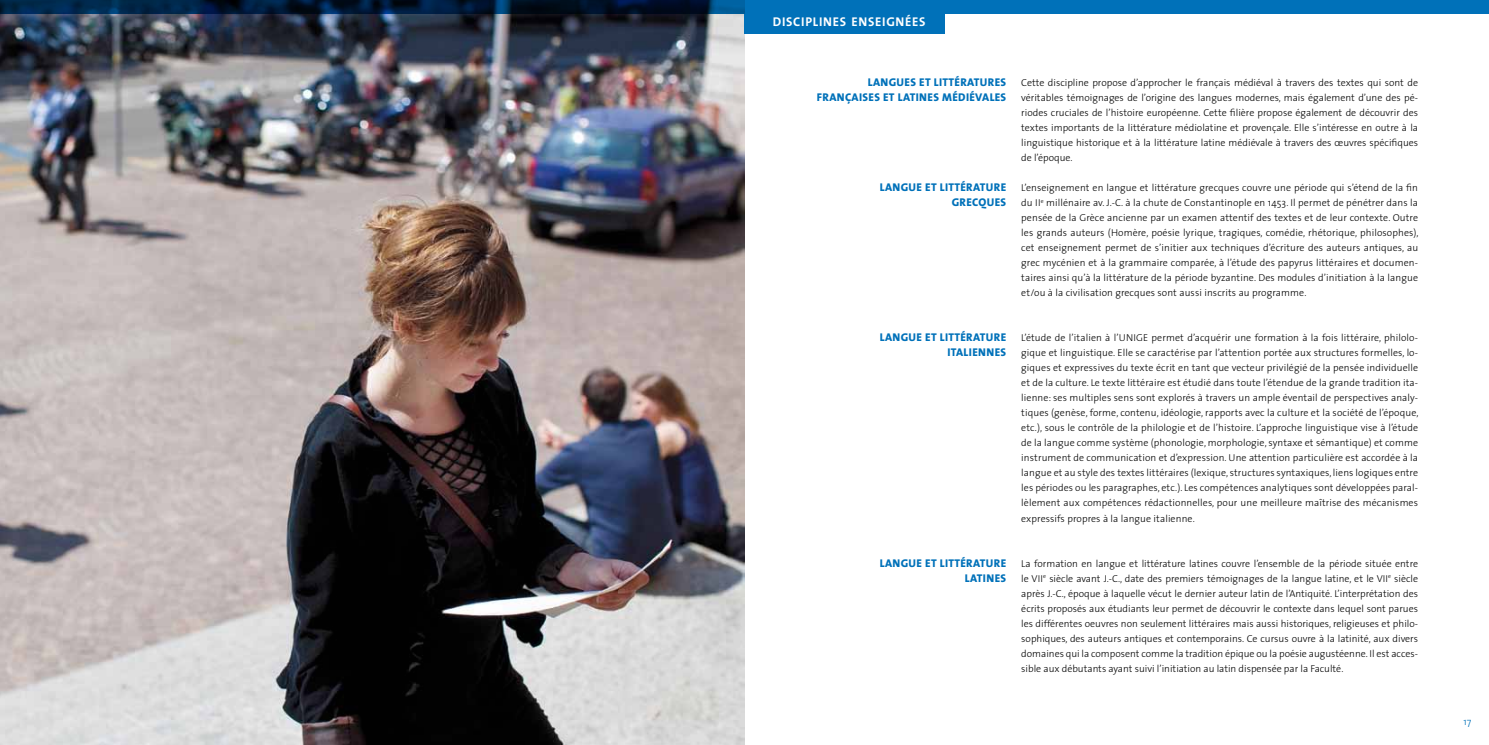
<style>
.page{position:relative;width:1489px;height:745px;background:#fff}
.page>*{position:absolute;margin:0;border:0;box-sizing:border-box;transform-origin:0 0}
.t1{font:12.62px "The Sans Bold Caps";letter-spacing:.055em;color:#fff}
.t2{font:800 11.25px/15px "The Sans";letter-spacing:.145em;color:#0071b9}
.t3{font:800 11.25px/15px "The Sans";letter-spacing:.19em;color:#0071b9}
.t4{font:300 10px/15px "The Sans";color:#000;text-align:justify}
.t5{font:300 10px "The Sans";color:#0071b9}
</style>
<div class="page">
<img style="left:0;top:14px;width:744px;height:730px">
<svg style="left:0;top:0;width:1488px;height:14px;background:#00477a"></svg>
<div style="left:744px;top:14px;width:200px;height:20px;background:#0071b9"></div>
<p class="t1" style="left:772px;top:11px;width:154px">DISCIPLINES ENSEIGNÉES</p>
<p class="t2" style="left:817px;top:74px;width:191px;text-indent:93px">S ET LITTÉRATU RES<br>FRANÇAISES ET LATINE</p>
<p class="t2" style="left:867px;top:74px;width:21px">LANGUE</p>
<p class="t2" style="left:933px;top:89px;width:74px">S MÉDIÉVALES</p>
<p class="t2" style="left:879px;top:179px;width:21px">LANGUE</p>
<p class="t3" style="left:925px;top:179px;width:83px;text-align:right">ET LITTÉRATU RE<br>GRECQUES</p>
<p class="t2" style="left:879px;top:329px;width:21px">LANGUE</p>
<p class="t3" style="left:947px;top:329px;width:59px;text-indent:-22px">ET LITTÉRATU RE<br>ITALIENNE</p>
<p class="t2" style="left:1000px;top:344px;width:7px">S</p>
<p class="t2" style="left:879px;top:554px;width:21px">LANGUE</p>
<p class="t2" style="left:964px;top:554px;width:42px;text-indent:-40px">ET LITTÉRATU RE<br>LATINE</p>
<p class="t2" style="left:1000px;top:569px;width:7px">S</p>
<p class="t4" style="left:1021px;top:75px;width:398px">Cette discipline propose d’approcher le français médiéval à travers des textes qui sont de véritables témoignages de l’origine des langues modernes, mais également d’une des pé&shy;riodes cruciales de l’histoire européenne. Cette filière propose également de découvrir des textes importants de la littérature médiolatine et provençale. Elle s’intéresse en outre à la linguistique historique et à la littérature latine médiévale à travers des œuvres spécifiques de l’époque.</p>
<p class="t4" style="left:1021px;top:180px;width:399px">L’enseignement en langue et littérature grecques couvre une période qui s’étend de la fin du II <sup>e</sup> millénaire av. J.-C. à la chute de Constantinople en 1453. I l permet de pénétrer dans la pensée de la Grèce ancienne par un examen attentif des textes et de leur contexte. Outre les grands auteurs (Homère, poésie lyrique, tragiques, comédie, rhétorique, philosophes), cet enseignement permet de s’initier aux techniques d’écriture des auteurs antiques, au grec mycénien et à la grammaire comparée, à l’étude des papyrus littéraires et documen&shy;taires ainsi qu’à la littérature de la période byzantine. Des modules d’initiation à la langue et/ou à la civilisation grecques sont aussi inscrits au programme.</p>
<p class="t4" style="left:1021px;top:330px;width:399px;text-indent:122px">E permet d’acquérir une formation à la fois littéraire, philolo&shy;gique et linguistique. Elle se caractérise par l’attention portée aux structures formelles, lo&shy;giques et expressives du texte écrit en tant que vecteur privilégié de la pensée individuelle et de la culture. Le texte littéraire est étudié dans toute l’étendue de la grande tradition ita&shy;lienne: ses multiples sens sont explorés à travers un ample éventail de perspectives analy&shy;tiques (genèse, forme, contenu, idéologie, rapports avec la culture et la société de l’époque, etc.), sous le contrôle de la philologie et de l’histoire. L’approche linguistique vise à l’étude de la langue comme système (phonologie, morphologie, syntaxe et sémantique) et comme instrument de communication et d’expression. U ne attention particulière est accordée à la langue et au style des textes littéraires (lexique, structures syntaxiques, liens logiques entre les périodes ou les paragraphes, etc.). Les compétences analytiques sont développées paral&shy;lèlement aux compétences rédactionnelles, pour une meilleure maîtrise des mécanismes expressifs propres à la langue italienne.</p>
<p class="t4" style="left:1021px;top:330px;width:105px">L’étude de l’italien à l’UNIG</p>
<p class="t4" style="left:1021px;top:555px;width:398px">La formation en langue et littérature latines couvre l’ensemble de la période située entre le VII <sup>e</sup> siècle avant J.-C., date des premiers témoignages de la langue latine, et le VII <sup>e</sup> siècle après J.-C., époque à laquelle vécut le dernier auteur latin de l’Antiquité. L’interprétation des écrits proposés aux étudiants leur permet de découvrir le contexte dans lequel sont parues les différentes oeuvres non seulement littéraires mais aussi historiques, religieuses et philo&shy;sophiques, des auteurs antiques et contemporains. Ce cursus ouvre à la latinité, aux divers domaines qui la composent comme la tradition épique ou la poésie augustéenne. I l est acces&shy;sible aux débutants ayant suivi l’initiation au latin dispensée par la Faculté.</p>
<p class="t5" style="left:1463px;top:713px;width:9px">17</p>
</div>
